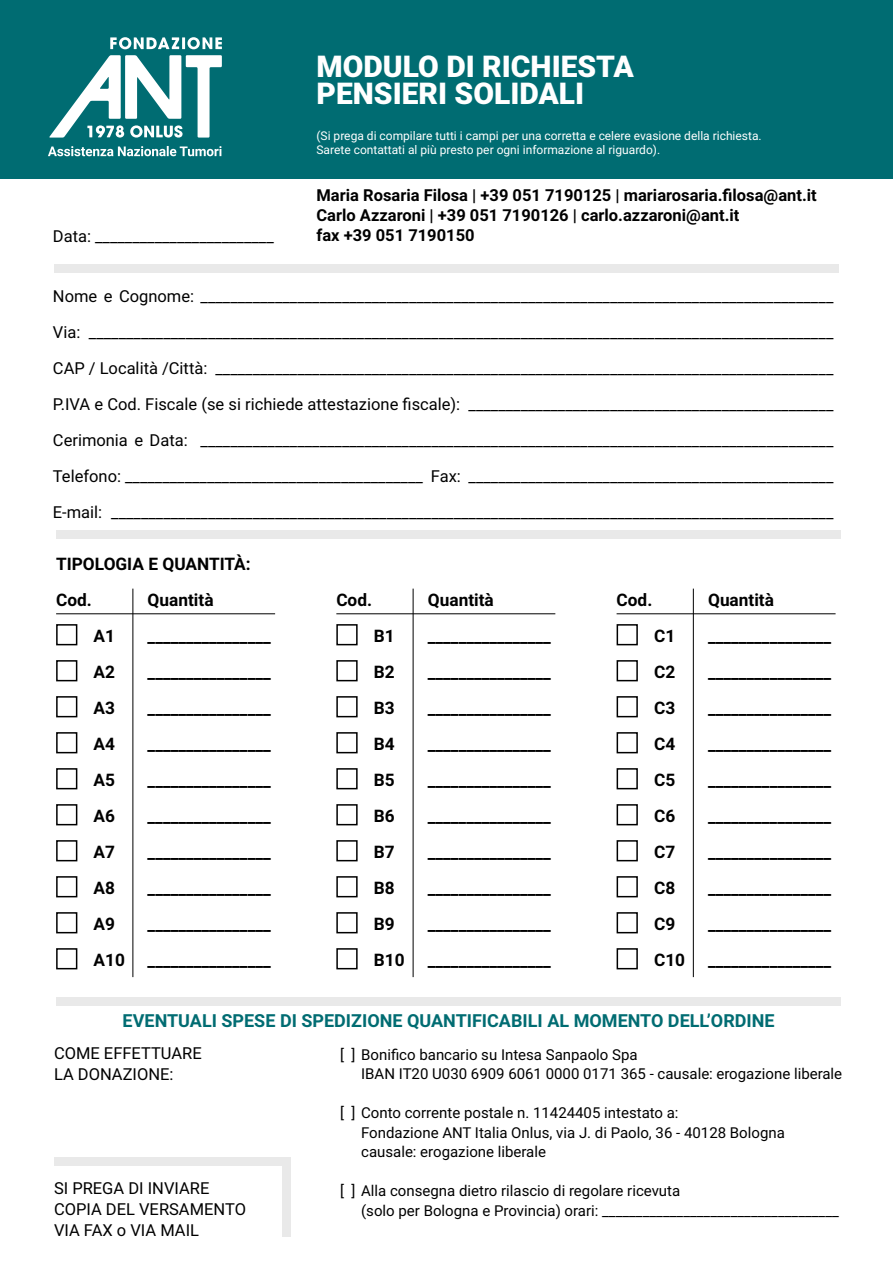
<style>
.page{position:relative;width:893px;height:1263px;background:#fff}
.page>*{position:absolute;margin:0;border:0;box-sizing:border-box;transform-origin:0 0}
.t1{font:900 30px/27px "Roboto";color:#fff}
.t2{font:700 18px "Roboto";color:#006c72}
.t3{font:700 17.25px/36px "Roboto";color:#000}
.t4{font:16.5px/36px "Roboto";color:#000}
.t5{font:700 16.5px/19.8px "Roboto";color:#000}
.t6{font:15px/19.5px "Roboto";color:#000}
.t7{font:12px/14.4px "Roboto";color:#fff}
</style>
<div class="page">
<div style="left:0;top:0;width:893px;height:179px;background:#006c72"></div>
<svg style="left:49px;top:55px;width:173px;height:83px"></svg>
<svg style="left:110px;top:37px;width:112px;height:12px"></svg>
<svg style="left:48px;top:146px;width:174px;height:10px"></svg>
<div style="left:54px;top:264px;width:785px;height:9px;background:#e9e9e9"></div>
<div style="left:56px;top:530px;width:785px;height:9px;background:#e9e9e9"></div>
<div style="left:56px;top:997px;width:785px;height:9px;background:#e9e9e9"></div>
<div style="left:54px;top:1157px;width:236px;height:9px;background:#e9e9e9"></div>
<div style="left:282px;top:1157px;width:8px;height:79px;background:#e9e9e9"></div>
<div style="left:56px;top:624px;width:21px;height:21px;border:2px solid #000"></div>
<div style="left:56px;top:660px;width:21px;height:21px;border:2px solid #000"></div>
<div style="left:56px;top:696px;width:21px;height:21px;border:2px solid #000"></div>
<div style="left:56px;top:732px;width:21px;height:21px;border:2px solid #000"></div>
<div style="left:56px;top:768px;width:21px;height:21px;border:2px solid #000"></div>
<div style="left:56px;top:804px;width:21px;height:21px;border:2px solid #000"></div>
<div style="left:56px;top:840px;width:21px;height:21px;border:2px solid #000"></div>
<div style="left:56px;top:876px;width:21px;height:21px;border:2px solid #000"></div>
<div style="left:56px;top:912px;width:21px;height:21px;border:2px solid #000"></div>
<div style="left:56px;top:948px;width:21px;height:21px;border:2px solid #000"></div>
<hr style="left:132px;top:589px;width:1px;height:388px;background:#000">
<hr style="left:56px;top:613px;width:219px;height:1px;background:#000">
<div style="left:336px;top:624px;width:22px;height:21px;border:2px solid #000"></div>
<div style="left:336px;top:660px;width:22px;height:21px;border:2px solid #000"></div>
<div style="left:336px;top:696px;width:22px;height:21px;border:2px solid #000"></div>
<div style="left:336px;top:732px;width:22px;height:21px;border:2px solid #000"></div>
<div style="left:336px;top:768px;width:22px;height:21px;border:2px solid #000"></div>
<div style="left:336px;top:804px;width:22px;height:21px;border:2px solid #000"></div>
<div style="left:336px;top:840px;width:22px;height:21px;border:2px solid #000"></div>
<div style="left:336px;top:876px;width:22px;height:21px;border:2px solid #000"></div>
<div style="left:336px;top:912px;width:22px;height:21px;border:2px solid #000"></div>
<div style="left:336px;top:948px;width:22px;height:21px;border:2px solid #000"></div>
<hr style="left:413px;top:589px;width:1px;height:388px;background:#000">
<hr style="left:336px;top:613px;width:219px;height:1px;background:#000">
<div style="left:617px;top:624px;width:21px;height:21px;border:2px solid #000"></div>
<div style="left:617px;top:660px;width:21px;height:21px;border:2px solid #000"></div>
<div style="left:617px;top:696px;width:21px;height:21px;border:2px solid #000"></div>
<div style="left:617px;top:732px;width:21px;height:21px;border:2px solid #000"></div>
<div style="left:617px;top:768px;width:21px;height:21px;border:2px solid #000"></div>
<div style="left:617px;top:804px;width:21px;height:21px;border:2px solid #000"></div>
<div style="left:617px;top:840px;width:21px;height:21px;border:2px solid #000"></div>
<div style="left:617px;top:876px;width:21px;height:21px;border:2px solid #000"></div>
<div style="left:617px;top:912px;width:21px;height:21px;border:2px solid #000"></div>
<div style="left:617px;top:948px;width:21px;height:21px;border:2px solid #000"></div>
<hr style="left:693px;top:589px;width:1px;height:388px;background:#000">
<hr style="left:617px;top:613px;width:219px;height:1px;background:#000">
<h1 class="t1" style="left:316px;top:51px;width:319px">MODULO DI RICHIESTA<br>PENSIERI SOLIDALI</h1>
<p class="t7" style="left:316px;top:128px;width:447px">(Si prega di compilare tutti i campi per una corretta e celere evasione della richiesta.<br>Sarete contattati al più presto per ogni informazione al riguardo).</p>
<p class="t5" style="left:316px;top:185px;width:502px">Maria Rosaria Filosa | +39 051 7190125 | mariarosaria.filosa@ant.it<br>Carlo Azzaroni | +39 051 7190126 | carlo.azzaroni@ant.it</p>
<p class="t4" style="left:53px;top:218px;width:222px">Data: ________________________</p>
<p class="t5" style="left:316px;top:224px;width:160px">fax +39 051 7190150</p>
<p class="t4" style="left:53px;top:278px;width:782px;text-align:justify">Nome e Cognome: _____________________________________________________________________________________ Via: ____________________________________________________________________________________________________ CAP / Località /Città: ___________________________________________________________________________________ P.IVA e Cod. Fiscale (se si richiede attestazione fiscale): _________________________________________________ Cerimonia e Data: _____________________________________________________________________________________ Telefono: ________________________________________ Fax: _________________________________________________ E-mail: _________________________________________________________________________________________________</p>
<p class="t3" style="left:56px;top:546px;width:196px">TIPOLOGIA E QUANTITÀ:<br>Cod.</p>
<p class="t3" style="left:148px;top:582px;width:67px">Quantità</p>
<p class="t3" style="left:94px;top:618px;width:23px">A1</p>
<p class="t3" style="left:94px;top:654px;width:23px">A2</p>
<p class="t3" style="left:94px;top:690px;width:23px">A3</p>
<p class="t3" style="left:94px;top:726px;width:23px">A4</p>
<p class="t3" style="left:94px;top:762px;width:23px">A5</p>
<p class="t3" style="left:94px;top:798px;width:23px">A6</p>
<p class="t3" style="left:94px;top:834px;width:23px">A7</p>
<p class="t3" style="left:94px;top:870px;width:23px">A8</p>
<p class="t3" style="left:94px;top:906px;width:23px">A9</p>
<p class="t3" style="left:94px;top:942px;width:33px">A10</p>
<p class="t3" style="left:148px;top:618px;width:125px">________________</p>
<p class="t3" style="left:148px;top:654px;width:125px">________________</p>
<p class="t3" style="left:148px;top:690px;width:125px">________________</p>
<p class="t3" style="left:148px;top:726px;width:125px">________________</p>
<p class="t3" style="left:148px;top:762px;width:125px">________________</p>
<p class="t3" style="left:148px;top:798px;width:125px">________________</p>
<p class="t3" style="left:148px;top:834px;width:125px">________________</p>
<p class="t3" style="left:148px;top:870px;width:125px">________________</p>
<p class="t3" style="left:148px;top:906px;width:125px">________________</p>
<p class="t3" style="left:148px;top:942px;width:125px">________________</p>
<p class="t3" style="left:336px;top:582px;width:37px">Cod.</p>
<p class="t3" style="left:428px;top:582px;width:67px">Quantità</p>
<p class="t3" style="left:374px;top:618px;width:22px">B1</p>
<p class="t3" style="left:428px;top:618px;width:125px">________________</p>
<p class="t3" style="left:374px;top:654px;width:22px">B2</p>
<p class="t3" style="left:428px;top:654px;width:125px">________________</p>
<p class="t3" style="left:374px;top:690px;width:22px">B3</p>
<p class="t3" style="left:428px;top:690px;width:125px">________________</p>
<p class="t3" style="left:374px;top:726px;width:22px">B4</p>
<p class="t3" style="left:428px;top:726px;width:125px">________________</p>
<p class="t3" style="left:374px;top:762px;width:22px">B5</p>
<p class="t3" style="left:428px;top:762px;width:125px">________________</p>
<p class="t3" style="left:374px;top:798px;width:22px">B6</p>
<p class="t3" style="left:428px;top:798px;width:125px">________________</p>
<p class="t3" style="left:374px;top:834px;width:22px">B7</p>
<p class="t3" style="left:428px;top:834px;width:125px">________________</p>
<p class="t3" style="left:374px;top:870px;width:22px">B8</p>
<p class="t3" style="left:428px;top:870px;width:125px">________________</p>
<p class="t3" style="left:374px;top:906px;width:22px">B9</p>
<p class="t3" style="left:428px;top:906px;width:125px">________________</p>
<p class="t3" style="left:374px;top:942px;width:32px">B10</p>
<p class="t3" style="left:428px;top:942px;width:125px">________________</p>
<p class="t3" style="left:617px;top:582px;width:37px">Cod.</p>
<p class="t3" style="left:708px;top:582px;width:67px">Quantità</p>
<p class="t3" style="left:654px;top:618px;width:23px">C1</p>
<p class="t3" style="left:708px;top:618px;width:125px">________________</p>
<p class="t3" style="left:654px;top:654px;width:23px">C2</p>
<p class="t3" style="left:708px;top:654px;width:125px">________________</p>
<p class="t3" style="left:654px;top:690px;width:23px">C3</p>
<p class="t3" style="left:708px;top:690px;width:125px">________________</p>
<p class="t3" style="left:654px;top:726px;width:23px">C4</p>
<p class="t3" style="left:708px;top:726px;width:125px">________________</p>
<p class="t3" style="left:654px;top:762px;width:23px">C5</p>
<p class="t3" style="left:708px;top:762px;width:125px">________________</p>
<p class="t3" style="left:654px;top:798px;width:23px">C6</p>
<p class="t3" style="left:708px;top:798px;width:125px">________________</p>
<p class="t3" style="left:654px;top:834px;width:23px">C7</p>
<p class="t3" style="left:708px;top:834px;width:125px">________________</p>
<p class="t3" style="left:654px;top:870px;width:23px">C8</p>
<p class="t3" style="left:708px;top:870px;width:125px">________________</p>
<p class="t3" style="left:654px;top:906px;width:23px">C9</p>
<p class="t3" style="left:708px;top:906px;width:125px">________________</p>
<p class="t3" style="left:654px;top:942px;width:33px">C10</p>
<p class="t3" style="left:708px;top:942px;width:125px">________________</p>
<p class="t2" style="left:123px;top:1008px;width:653px">EVENTUALI SPESE DI SPEDIZIONE QUANTIFICABILI AL MOMENTO DELL’ORDINE</p>
<p class="t4" style="left:54px;top:1042px;width:149px;line-height:21px">COME EFFETTUARE<br>LA DONAZIONE:</p>
<p class="t4" style="left:54px;top:1177px;width:194px;line-height:21px">SI PREGA DI INVIARE<br>COPIA DEL VERSAMENTO<br>VIA FAX o VIA MAIL</p>
<p class="t6" style="left:361px;top:1044px;width:482px;text-indent:-21px">[ ] Bonifico bancario su Intesa Sanpaolo Spa<br>IBAN IT20 U030 6909 6061 0000 0171 365 - causale: erogazione liberale</p>
<p class="t6" style="left:361px;top:1102px;width:425px;text-indent:-21px">[ ] Conto corrente postale n. 11424405 intestato a:<br>Fondazione ANT Italia Onlus, via J. di Paolo, 36 - 40128 Bologna causale: erogazione liberale</p>
<p class="t6" style="left:361px;top:1180px;width:479px;text-indent:-21px">[ ] Alla consegna dietro rilascio di regolare ricevuta<br>(solo per Bologna e Provincia) orari: ___________________________________</p>
</div>
